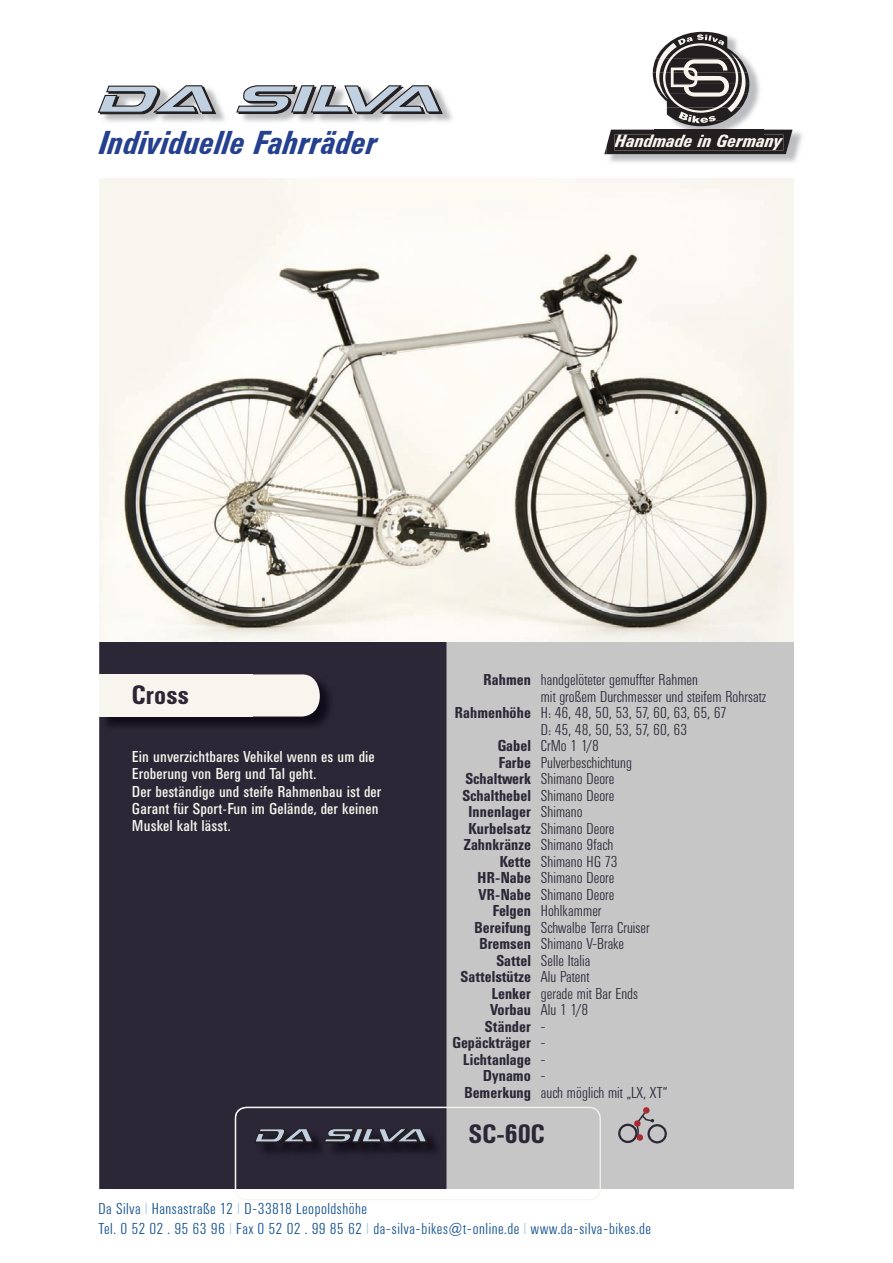
<style>
.page{position:relative;width:893px;height:1263px;background:#fff}
.page>*{position:absolute;margin:0;border:0;box-sizing:border-box;transform-origin:0 0}
.t1{font:italic 700 33px "Univers Condensed BQ";letter-spacing:.01em;color:#25408f}
.t2{font:700 26.4px "Univers Condensed BQ";letter-spacing:.005em;color:#2c2736}
.t3{font:italic 700 18.15px "Univers Condensed BQ";color:#f8f5ee;scale:1.08 1}
.t4{font:300 15.6px/16.5px "Univers Condensed BQ";letter-spacing:.005em;color:#2c2736}
.t5{font:700 15.6px/16.5px "Univers Condensed BQ";letter-spacing:.005em;color:#2c2736;text-align:right}
.t6{font:15.6px/17.2px "Univers Condensed BQ";letter-spacing:.005em;color:#f8f5ee}
.t7{font:300 15.6px/19.8px "Univers Condensed BQ";letter-spacing:.03em;color:#0f4e8c}
.s1{color:#afd0df}
</style>
<div class="page">
<img style="left:100px;top:96px;width:352px;height:26px">
<svg style="left:235px;top:85px;width:208px;height:29px;background:#9ca2a9"></svg>
<svg style="left:97px;top:85px;width:120px;height:29px;background:#a3a8af"></svg>
<img style="left:607px;top:131px;width:195px;height:32px">
<svg style="left:604px;top:31px;width:189px;height:123px"></svg>
<div style="left:446px;top:642px;width:348px;height:547px;background:#c6c6c7"></div>
<div style="left:99px;top:642px;width:347px;height:547px;background:#2c2736"></div>
<img style="left:100px;top:675px;width:236px;height:57px">
<svg style="left:253px;top:674px;width:67px;height:42px;background:#eae7e1"></svg>
<div style="left:99px;top:674px;width:154px;height:42px;background:#f8f5ee"></div>
<img style="left:99px;top:179px;width:695px;height:463px">
<svg style="left:235px;top:1107px;width:366px;height:93px"></svg>
<div style="left:643px;top:1107px;width:7px;height:6px;background:#a72b30;border-radius:50%"></div>
<svg style="left:618px;top:1112px;width:49px;height:31px"></svg>
<div style="left:634px;top:1120px;width:7px;height:7px;background:#a72b30;border-radius:50%"></div>
<div style="left:637px;top:1134px;width:6px;height:7px;background:#a72b30;border-radius:50%"></div>
<h1 class="t1" style="left:98px;top:124px;width:279px">Individuelle Fahrräder</h1>
<p class="t3" style="left:615px;top:131px;width:156px">Handmade in Germany</p>
<h2 class="t2" style="left:132px;top:679px;width:58px">Cross</h2>
<p class="t6" style="left:132px;top:748px;width:251px">Ein unverzichtbares Vehikel wenn es um die Eroberung von Berg und Tal geht.<br>Der beständige und steife Rahmenbau ist der Garant für Sport-Fun im Gelände, der keinen Muskel kalt lässt.</p>
<p class="t5" style="left:455px;top:663px;width:78px;line-height:33px">Rahmen<br>Rahmenhöhe<br>Gabel</p>
<p class="t5" style="left:452px;top:754px;width:80px">Farbe<br>Schaltwerk<br>Schalthebel<br>Innenlager<br>Kurbelsatz<br>Zahnkränze<br>Kette<br>HR-Nabe<br>VR-Nabe<br>Felgen<br>Bereifung<br>Bremsen<br>Sattel<br>Sattelstütze<br>Lenker<br>Vorbau<br>Ständer<br>Gepäckträger<br>Lichtanlage<br>Dynamo<br>Bemerkung</p>
<p class="t4" style="left:541px;top:672px;width:227px">handgelöteter gemuffter Rahmen<br>mit großem Durchmesser und steifem Rohrsatz<br>H: 46, 48, 50, 53, 57, 60, 63, 65, 67<br>D: 45, 48, 50, 53, 57, 60, 63<br>CrMo 1 1/8<br>Pulverbeschichtung<br>Shimano Deore<br>Shimano Deore<br>Shimano<br>Shimano Deore<br>Shimano 9fach<br>Shimano HG 73<br>Shimano Deore<br>Shimano Deore<br>Hohlkammer<br>Schwalbe Terra Cruiser<br>Shimano V-Brake<br>Selle Italia<br>Alu Patent<br>gerade mit Bar Ends<br>Alu 1 1/8<br>-<br>-<br>-<br>-<br>auch möglich mit „LX, XT“</p>
<h2 class="t2" style="left:469px;top:1118px;width:77px">SC-60C</h2>
<p class="t7" style="left:99px;top:1199px;width:554px">Da Silva <span class="s1">I</span> Hansastraße 12 <span class="s1">I</span> D-33818 Leopoldshöhe<br>Tel. 0 52 02 . 95 63 96 <span class="s1">I</span> Fax 0 52 02 . 99 85 62 <span class="s1">I</span> da-silva-bikes@t-online.de <span class="s1">I</span> www.da-silva-bikes.de</p>
</div>
